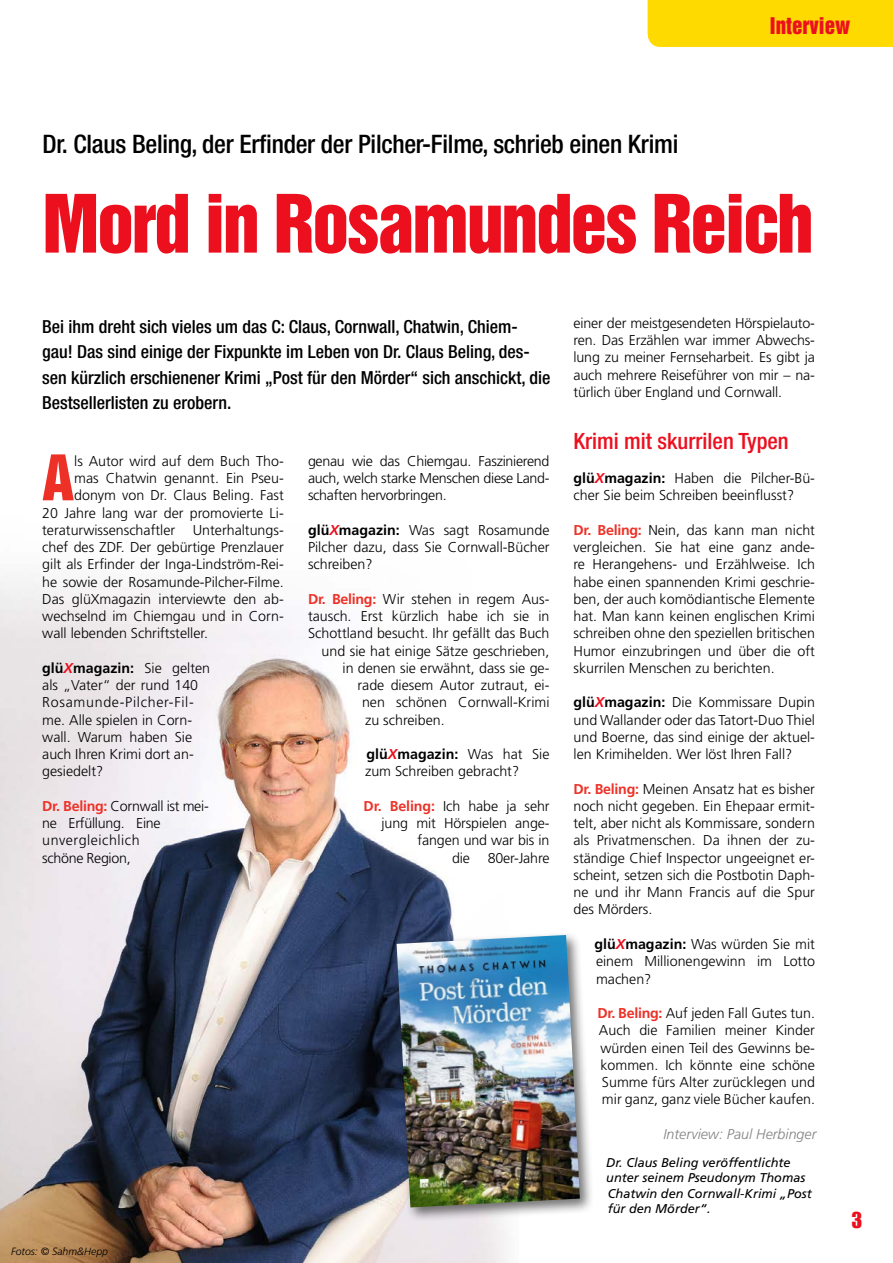
<style>
.page{position:relative;width:893px;height:1263px;background:#fff}
.page>*{position:absolute;margin:0;border:0;box-sizing:border-box;transform-origin:0 0}
.t1{font:73.5px "Helvetica Inserat LT Std";letter-spacing:-.03em;color:#ec101f}
.t2{font:57.45px "Helvetica Inserat LT Std";color:#ed3127}
.t3{font:500 condensed 25.5px "Helvetica Neue LT Std";letter-spacing:-.01em;color:#000}
.t4{font:500 condensed 22.5px "Helvetica Neue LT Std";color:#ec101f}
.t5{font:22.5px "Impact LT Std";color:#ec101f}
.t6{font:21px "Helvetica Inserat LT Std";color:#ec101f}
.t7{font:500 condensed 18px/25.5px "Helvetica Neue LT Std";color:#000}
.t8{font:300 14.25px/17.2px "Frutiger LT Std";color:#000;text-align:justify}
.t9{font:300 14.25px/17.2px "Frutiger LT Std";letter-spacing:-.02em;color:#000}
.t10{font:italic 300 14.25px "Frutiger LT Std";color:#838283}
.t11{font:italic 12.75px/15.3px "Frutiger LT Std";color:#000}
.t12{font:italic 300 10.5px "Frutiger LT Std";color:#000}
.s1{font-weight:700}
.s2{font-weight:700;font-style:italic;color:#ec101f}
.s3{font-weight:700;color:#ed3127}
</style>
<div class="page">
<img style="left:0;top:582px;width:507px;height:681px">
<div style="left:648px;top:0;width:245px;height:47px;background:#ffda00"></div>
<div style="left:392px;top:931px;width:203px;height:291px;background:#000;opacity:.55"></div>
<img style="left:397px;top:935px;width:183px;height:272px">
<h3 class="t3" style="left:43px;top:129px;width:637px">Dr. Claus Beling, der Erfinder der Pilcher-Filme, schrieb einen Krimi</h3>
<h3 class="t6" style="left:785px;top:13px;width:67px">Service</h3>
<h3 class="t6" style="left:770px;top:13px;width:82px">Interview</h3>
<h1 class="t1" style="left:42px;top:180px;width:773px">Mord in Rosamundes Reich</h1>
<p class="t7" style="left:42px;top:313px;width:510px">Bei ihm dreht sich vieles um das C: Claus, Cornwall, Chatwin, Chiem&shy;gau! Das sind einige der Fixpunkte im Leben von Dr. Claus Beling, des&shy;sen kürzlich erschienener Krimi „Post für den Mörder“ sich anschickt, die Bestsellerlisten zu erobern.</p>
<h2 class="t2" style="left:42px;top:443px;width:33px">A</h2>
<p class="t8" style="left:74px;top:452px;width:211px">ls Autor wird auf dem Buch Tho-</p>
<p class="t8" style="left:74px;top:470px;width:211px">mas Chatwin genannt. Ein Pseu-</p>
<p class="t8" style="left:74px;top:487px;width:211px">donym von Dr. Claus Beling. Fast</p>
<p class="t8" style="left:42px;top:504px;width:243px">20 Jahre lang war der promovierte Li-</p>
<p class="t8" style="left:42px;top:521px;width:243px">teraturwissenschaftler Unterhaltungs-</p>
<p class="t8" style="left:42px;top:539px;width:243px">chef des ZDF. Der gebürtige Prenzlauer</p>
<p class="t8" style="left:42px;top:556px;width:243px">gilt als Erfinder der Inga-Lindström-Rei-</p>
<p class="t8" style="left:42px;top:573px;width:243px">he sowie der Rosamunde-Pilcher-Filme.</p>
<p class="t8" style="left:42px;top:590px;width:243px">Das glüXmagazin interviewte den ab-</p>
<p class="t8" style="left:42px;top:608px;width:243px">wechselnd im Chiemgau und in Corn-</p>
<p class="t8" style="left:42px;top:625px;width:167px">wall lebenden Schriftsteller.</p>
<p class="t8" style="left:42px;top:659px;width:169px;text-align:left"><span class="s1">glü</span><span class="s2">X</span><span class="s1">magazin:</span> Sie gelten als „Vater“ der rund 140<br>Rosamunde-Pilcher-Fil&shy;me. Alle spielen in Corn&shy;wall. Warum haben Sie auch Ihren Krimi dort an&shy;gesiedelt?</p>
<p class="t9" style="left:42px;top:798px;width:168px"><span class="s3">Dr. Beling:</span> Cornwall ist mei&shy;ne Erfüllung. Eine unvergleichlich<br>schöne Region,</p>
<p class="t8" style="left:308px;top:452px;width:243px">genau wie das Chiemgau. Faszinierend auch, welch starke Menschen diese Land&shy;schaften hervorbringen.</p>
<p class="t8" style="left:308px;top:521px;width:243px"><span class="s1">glü</span><span class="s2">X</span><span class="s1">magazin:</span> Was sagt Rosamunde Pilcher dazu, dass Sie Cornwall-Bücher schreiben?</p>
<p class="t8" style="left:308px;top:590px;width:243px"><span class="s3">Dr. Beling:</span> Wir stehen in regem Aus-</p>
<p class="t8" style="left:308px;top:608px;width:243px">tausch. Erst kürzlich habe ich sie in</p>
<p class="t8" style="left:308px;top:625px;width:243px">Schottland besucht. Ihr gefällt das Buch</p>
<p class="t8" style="left:321px;top:642px;width:230px">und sie hat einige Sätze geschrieben,</p>
<p class="t8" style="left:342px;top:659px;width:208px">in denen sie erwähnt, dass sie ge-</p>
<p class="t8" style="left:357px;top:677px;width:194px">rade diesem Autor zutraut, ei-</p>
<p class="t8" style="left:362px;top:694px;width:189px">nen schönen Cornwall-Krimi</p>
<p class="t8" style="left:365px;top:711px;width:81px">zu schreiben.</p>
<p class="t8" style="left:365px;top:746px;width:186px"><span class="s1">glü</span><span class="s2">X</span><span class="s1">magazin:</span> Was hat Sie zum Schreiben gebracht?</p>
<p class="t8" style="left:364px;top:797px;width:188px;text-align:right"><span class="s3">Dr. Beling:</span> Ich habe ja sehr jung mit Hörspielen ange&shy;fangen und war bis in<br>die 80er-Jahre</p>
<p class="t12" style="left:11px;top:1245px;width:99px">Fotos: © Sahm&amp;Hepp</p>
<p class="t8" style="left:573px;top:314px;width:243px">einer der meistgesendeten Hörspielauto&shy;ren. Das Erzählen war immer Abwechs&shy;lung zu meiner Fernseharbeit. Es gibt ja auch mehrere Reiseführer von mir – na&shy;türlich über England und Cornwall.</p>
<h3 class="t4" style="left:573px;top:427px;width:217px">Krimi mit skurrilen Typen</h3>
<p class="t8" style="left:573px;top:470px;width:243px"><span class="s1">glü</span><span class="s2">X</span><span class="s1">magazin:</span> Haben die Pilcher-Bü&shy;cher Sie beim Schreiben beeinflusst?</p>
<p class="t8" style="left:573px;top:521px;width:243px"><span class="s3">Dr. Beling:</span> Nein, das kann man nicht vergleichen. Sie hat eine ganz ande&shy;re Herangehens- und Erzählweise. Ich habe einen spannenden Krimi geschrie&shy;ben, der auch komödiantische Elemente hat. Man kann keinen englischen Krimi schreiben ohne den speziellen britischen Humor einzubringen und über die oft skurrilen Menschen zu berichten.</p>
<p class="t8" style="left:573px;top:694px;width:243px"><span class="s1">glü</span><span class="s2">X</span><span class="s1">magazin:</span> Die Kommissare Dupin und Wallander oder das Tatort-Duo Thiel und Boerne, das sind einige der aktuel&shy;len Krimihelden. Wer löst Ihren Fall?</p>
<p class="t8" style="left:573px;top:780px;width:243px"><span class="s3">Dr. Beling:</span> Meinen Ansatz hat es bisher noch nicht gegeben. Ein Ehepaar ermit&shy;telt, aber nicht als Kommissare, sondern als Privatmenschen. Da ihnen der zu&shy;ständige Chief Inspector ungeeignet er&shy;scheint, setzen sich die Postbotin Daph&shy;ne und ihr Mann Francis auf die Spur des Mörders.</p>
<p class="t8" style="left:594px;top:936px;width:222px"><span class="s1">glü</span><span class="s2">X</span><span class="s1">magazin:</span> Was würden Sie mit einem Millionengewinn im Lotto machen?</p>
<p class="t8" style="left:597px;top:1005px;width:219px"><span class="s3">Dr. Beling:</span> Auf jeden Fall Gutes tun.<br>Auch die Familien meiner Kinder würden einen Teil des Gewinns be&shy;kommen. Ich könnte eine schöne Summe fürs Alter zurücklegen und mir ganz, ganz viele Bücher kaufen.</p>
<p class="t10" style="left:663px;top:1125px;width:155px">Interview: Paul Herbinger</p>
<p class="t11" style="left:606px;top:1155px;width:207px">Dr. Claus Beling veröffentlichte unter seinem Pseudonym Thomas<br>Chatwin den Cornwall-Krimi „Post für den Mörder“.</p>
<h3 class="t5" style="left:851px;top:1207px;width:12px">3</h3>
</div>
